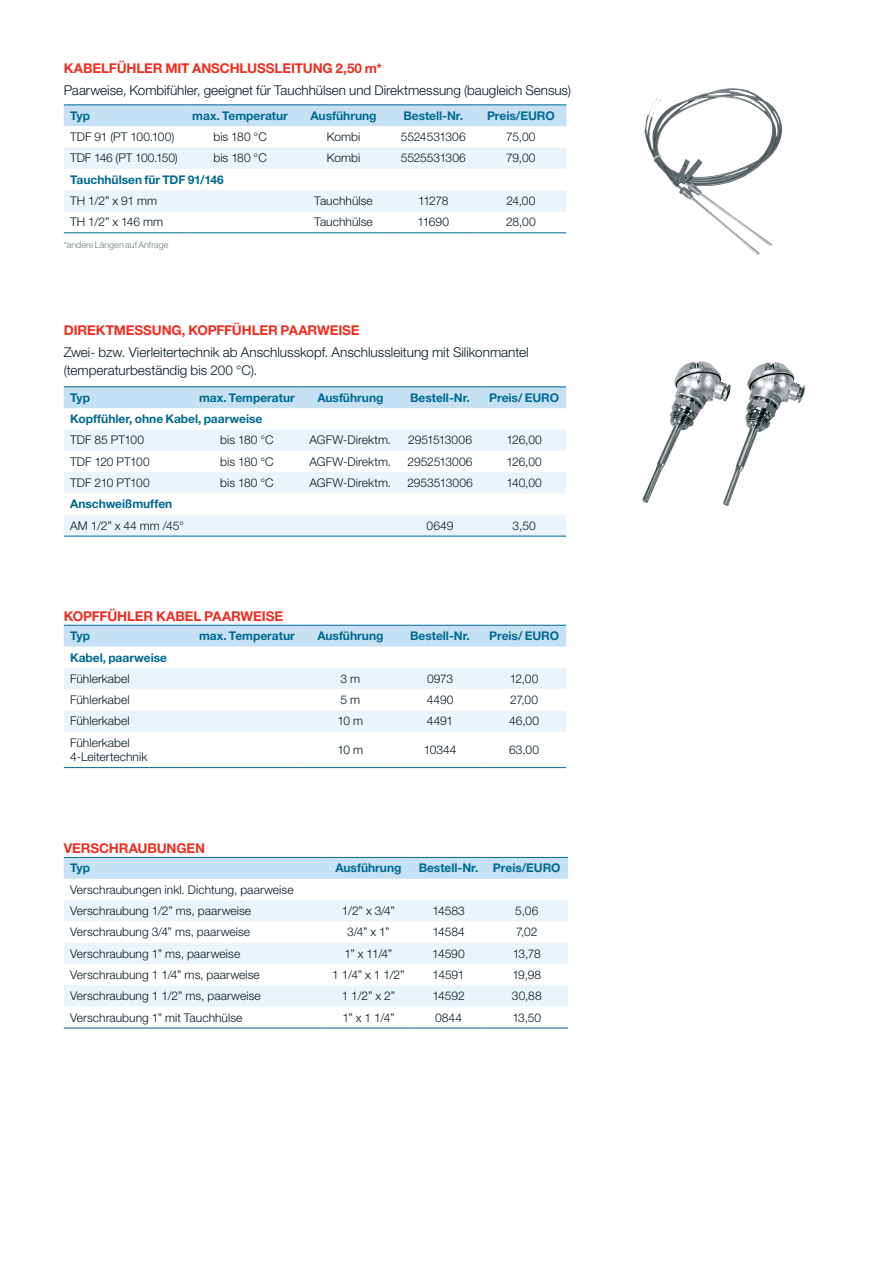
<style>
.page{position:relative;width:893px;height:1263px;background:#fff}
.page>*{position:absolute;margin:0;border:0;box-sizing:border-box;transform-origin:0 0}
.t1{font:300 13.5px/18px "Helvetica Neue LT Std";letter-spacing:-.005em;color:#071822}
.t2{font:700 13.5px "Helvetica Neue LT Std";letter-spacing:-.01em;color:#ee2e22}
.t3{font:300 12px/21.3px "Helvetica Neue LT Std";letter-spacing:.005em;color:#071822}
.t4{font:700 12px "Helvetica Neue LT Std";color:#006991}
.t5{font:300 12px "Helvetica Neue LT Std";letter-spacing:-.015em;color:#071822}
.t6{font:300 9px "Helvetica Neue LT Std";color:#717d84}
</style>
<div class="page">
<div style="left:64px;top:388px;width:502px;height:20px;background:#c5e1f3"></div>
<svg style="left:64px;top:429px;width:502px;height:107px;fill:#ebf4fb"></svg>
<hr style="left:64px;top:536px;width:127px;height:1px;background:#006991">
<hr style="left:191px;top:536px;width:112px;height:1px;background:#006991">
<hr style="left:303px;top:536px;width:95px;height:1px;background:#006991">
<hr style="left:398px;top:536px;width:84px;height:1px;background:#006991">
<hr style="left:482px;top:536px;width:84px;height:1px;background:#006991">
<hr style="left:64px;top:387px;width:127px;height:1px;background:#006991">
<hr style="left:191px;top:387px;width:112px;height:1px;background:#006991">
<hr style="left:303px;top:387px;width:95px;height:1px;background:#006991">
<hr style="left:398px;top:387px;width:84px;height:1px;background:#006991">
<hr style="left:482px;top:387px;width:84px;height:1px;background:#006991">
<img style="left:642px;top:361px;width:155px;height:145px">
<div style="left:64px;top:106px;width:502px;height:20px;background:#c5e1f3"></div>
<svg style="left:64px;top:148px;width:502px;height:63px"></svg>
<hr style="left:64px;top:233px;width:120px;height:1px;background:#006991">
<hr style="left:184px;top:233px;width:112px;height:1px;background:#006991">
<hr style="left:296px;top:233px;width:95px;height:1px;background:#006991">
<hr style="left:391px;top:233px;width:84px;height:1px;background:#006991">
<hr style="left:475px;top:233px;width:91px;height:1px;background:#006991">
<hr style="left:64px;top:105px;width:120px;height:1px;background:#006991">
<hr style="left:184px;top:105px;width:112px;height:1px;background:#006991">
<hr style="left:296px;top:105px;width:95px;height:1px;background:#006991">
<hr style="left:391px;top:105px;width:84px;height:1px;background:#006991">
<hr style="left:475px;top:105px;width:91px;height:1px;background:#006991">
<img style="left:644px;top:88px;width:139px;height:167px">
<div style="left:64px;top:858px;width:504px;height:21px;background:#c5e1f3"></div>
<svg style="left:64px;top:900px;width:504px;height:107px;fill:#ebf4fb"></svg>
<hr style="left:64px;top:1028px;width:261px;height:1px;background:#006991">
<hr style="left:325px;top:1028px;width:87px;height:1px;background:#006991">
<hr style="left:412px;top:1028px;width:73px;height:1px;background:#006991">
<hr style="left:485px;top:1028px;width:83px;height:1px;background:#006991">
<hr style="left:64px;top:857px;width:261px;height:1px;background:#006991">
<hr style="left:325px;top:857px;width:87px;height:1px;background:#006991">
<hr style="left:412px;top:857px;width:73px;height:1px;background:#006991">
<hr style="left:485px;top:857px;width:83px;height:1px;background:#006991">
<div style="left:64px;top:626px;width:502px;height:20px;background:#c5e1f3"></div>
<svg style="left:64px;top:668px;width:502px;height:64px"></svg>
<hr style="left:64px;top:625px;width:127px;height:1px;background:#006991">
<hr style="left:191px;top:625px;width:112px;height:1px;background:#006991">
<hr style="left:303px;top:625px;width:95px;height:1px;background:#006991">
<hr style="left:398px;top:625px;width:84px;height:1px;background:#006991">
<hr style="left:482px;top:625px;width:84px;height:1px;background:#006991">
<hr style="left:64px;top:767px;width:127px;height:1px;background:#006991">
<hr style="left:191px;top:767px;width:112px;height:1px;background:#006991">
<hr style="left:303px;top:767px;width:95px;height:1px;background:#006991">
<hr style="left:398px;top:767px;width:84px;height:1px;background:#006991">
<hr style="left:482px;top:767px;width:84px;height:1px;background:#006991">
<p class="t2" style="left:64px;top:60px;width:320px">Kabelfühler mit Anschlussleitung 2,50 m*</p>
<p class="t1" style="left:64px;top:81px;width:509px">Paarweise, Kombifühler, geeignet für Tauchhülsen und Direktmessung (baugleich Sensus)</p>
<p class="t4" style="left:70px;top:108px;width:22px">Typ</p>
<p class="t4" style="left:192px;top:108px;width:97px">max. Temperatur</p>
<p class="t4" style="left:311px;top:108px;width:68px">Ausführung</p>
<p class="t4" style="left:403px;top:108px;width:61px">Bestell-Nr.</p>
<p class="t4" style="left:487px;top:108px;width:43px">Preis/EURO</p>
<p class="t3" style="left:70px;top:126px;width:106px">TDF 91 (PT 100.100)</p>
<p class="t3" style="left:213px;top:126px;width:55px">bis 180 °C</p>
<p class="t3" style="left:327px;top:126px;width:35px">Kombi</p>
<p class="t3" style="left:401px;top:126px;width:66px">5524531306</p>
<p class="t3" style="left:506px;top:126px;width:31px">75,00</p>
<p class="t5" style="left:70px;top:151px;width:109px">TDF 146 (PT 100.150)</p>
<p class="t3" style="left:213px;top:147px;width:55px">bis 180 °C</p>
<p class="t3" style="left:327px;top:147px;width:35px">Kombi</p>
<p class="t3" style="left:401px;top:147px;width:67px">5525531306</p>
<p class="t3" style="left:506px;top:147px;width:31px">79,00</p>
<p class="t4" style="left:70px;top:172px;width:155px">Tauchhülsen für TDF 91/146</p>
<p class="t3" style="left:70px;top:190px;width:88px">TH 1 /2” x 91 mm</p>
<p class="t3" style="left:314px;top:190px;width:60px">Tauchhülse</p>
<p class="t3" style="left:418px;top:190px;width:32px">11278</p>
<p class="t3" style="left:506px;top:190px;width:31px">24,00</p>
<p class="t3" style="left:70px;top:211px;width:95px">TH 1 /2” x 146 mm</p>
<p class="t3" style="left:314px;top:211px;width:60px">Tauchhülse</p>
<p class="t3" style="left:417px;top:211px;width:33px">11690</p>
<p class="t3" style="left:506px;top:211px;width:31px">28,00</p>
<p class="t6" style="left:64px;top:239px;width:106px">*andere Längen auf Anfrage</p>
<p class="t2" style="left:64px;top:321px;width:297px">Direktmessung, Kopffühler paarweise</p>
<p class="t1" style="left:64px;top:343px;width:466px">Zwei- bzw. Vierleitertechnik ab Anschlusskopf. Anschlussleitung mit Silikonmantel (temperaturbeständig bis 200 °C).</p>
<p class="t4" style="left:70px;top:390px;width:22px">Typ</p>
<p class="t4" style="left:199px;top:390px;width:97px">max. Temperatur</p>
<p class="t4" style="left:317px;top:390px;width:68px">Ausführung</p>
<p class="t4" style="left:410px;top:390px;width:61px">Bestell-Nr.</p>
<p class="t4" style="left:489px;top:390px;width:45px">Preis/ EURO</p>
<p class="t4" style="left:70px;top:411px;width:194px">Kopffühler, ohne Kabel, paarweise</p>
<p class="t3" style="left:70px;top:429px;width:76px">TDF 85 PT100</p>
<p class="t3" style="left:220px;top:429px;width:55px">bis 180 °C</p>
<p class="t3" style="left:309px;top:429px;width:83px">AGFW-Direktm.</p>
<p class="t3" style="left:408px;top:429px;width:65px">2951513006</p>
<p class="t3" style="left:506px;top:429px;width:37px">126,00</p>
<p class="t3" style="left:70px;top:451px;width:81px">TDF 120 PT100</p>
<p class="t3" style="left:220px;top:451px;width:55px">bis 180 °C</p>
<p class="t3" style="left:309px;top:451px;width:83px">AGFW-Direktm.</p>
<p class="t3" style="left:408px;top:451px;width:66px">2952513006</p>
<p class="t3" style="left:506px;top:451px;width:37px">126,00</p>
<p class="t5" style="left:70px;top:475px;width:81px">TDF 210 PT100</p>
<p class="t3" style="left:220px;top:472px;width:55px">bis 180 °C</p>
<p class="t3" style="left:309px;top:472px;width:83px">AGFW-Direktm.</p>
<p class="t3" style="left:407px;top:472px;width:67px">2953513006</p>
<p class="t3" style="left:506px;top:472px;width:37px">140,00</p>
<p class="t4" style="left:70px;top:497px;width:104px">Anschweißmuffen</p>
<p class="t3" style="left:70px;top:515px;width:115px">AM 1 /2” x 44 mm /45°</p>
<p class="t3" style="left:427px;top:515px;width:28px">0649</p>
<p class="t3" style="left:513px;top:515px;width:25px">3,50</p>
<p class="t2" style="left:64px;top:607px;width:221px">Kopffühler KABEL paarweise</p>
<p class="t4" style="left:70px;top:628px;width:22px">Typ</p>
<p class="t4" style="left:199px;top:628px;width:97px">max. Temperatur</p>
<p class="t4" style="left:317px;top:628px;width:68px">Ausführung</p>
<p class="t4" style="left:410px;top:628px;width:61px">Bestell-Nr.</p>
<p class="t4" style="left:489px;top:628px;width:45px">Preis/ EURO</p>
<p class="t4" style="left:70px;top:650px;width:98px">Kabel, paarweise</p>
<p class="t3" style="left:70px;top:668px;width:61px">Fühlerkabel</p>
<p class="t3" style="left:341px;top:668px;width:21px">3 m</p>
<p class="t3" style="left:427px;top:668px;width:28px">0973</p>
<p class="t3" style="left:510px;top:668px;width:30px">12,00</p>
<p class="t3" style="left:70px;top:689px;width:61px">Fühlerkabel</p>
<p class="t3" style="left:341px;top:689px;width:21px">5 m</p>
<p class="t3" style="left:427px;top:689px;width:28px">4490</p>
<p class="t3" style="left:510px;top:689px;width:30px">27,00</p>
<p class="t3" style="left:70px;top:710px;width:61px">Fühlerkabel</p>
<p class="t3" style="left:338px;top:710px;width:27px">10 m</p>
<p class="t3" style="left:427px;top:710px;width:28px">4491</p>
<p class="t3" style="left:509px;top:710px;width:31px">46,00</p>
<p class="t3" style="left:70px;top:735px;width:79px;line-height:14.4px">Fühlerkabel<br>4-Leitertechnik</p>
<p class="t3" style="left:338px;top:739px;width:27px">10 m</p>
<p class="t3" style="left:424px;top:739px;width:34px">10344</p>
<p class="t3" style="left:509px;top:739px;width:31px">63,00</p>
<p class="t2" style="left:64px;top:840px;width:143px">Verschraubungen</p>
<p class="t4" style="left:70px;top:861px;width:22px">Typ</p>
<p class="t4" style="left:335px;top:861px;width:68px">Ausführung</p>
<p class="t4" style="left:419px;top:861px;width:117px">Bestell-Nr. Preis/EURO</p>
<p class="t3" style="left:70px;top:878px;width:225px">Verschraubungen inkl. Dichtung, paarweise<br>Verschraubung 1 /2” ms, paarweise</p>
<p class="t3" style="left:342px;top:900px;width:55px">1 /2” x 3 /4”</p>
<p class="t3" style="left:432px;top:900px;width:34px">14583</p>
<p class="t3" style="left:515px;top:900px;width:25px">5,06</p>
<p class="t3" style="left:70px;top:921px;width:182px">Verschraubung 3 /4” ms, paarweise</p>
<p class="t3" style="left:347px;top:921px;width:44px">3 /4” x 1”</p>
<p class="t3" style="left:432px;top:921px;width:34px">14584</p>
<p class="t3" style="left:516px;top:921px;width:23px">7,02</p>
<p class="t3" style="left:70px;top:942px;width:172px">Verschraubung 1” ms, paarweise</p>
<p class="t3" style="left:345px;top:942px;width:49px">1” x 11 /4”</p>
<p class="t3" style="left:432px;top:942px;width:34px">14590</p>
<p class="t3" style="left:513px;top:942px;width:30px">13,78</p>
<p class="t3" style="left:70px;top:964px;width:191px">Verschraubung 1 1 /4” ms, paarweise</p>
<p class="t3" style="left:332px;top:964px;width:74px">1 1 /4” x 1 1 /2”</p>
<p class="t3" style="left:433px;top:964px;width:33px">14591</p>
<p class="t3" style="left:512px;top:964px;width:30px">19,98</p>
<p class="t3" style="left:70px;top:985px;width:192px">Verschraubung 1 1 /2” ms, paarweise</p>
<p class="t3" style="left:342px;top:985px;width:55px">1 1 /2” x 2”</p>
<p class="t3" style="left:432px;top:985px;width:34px">14592</p>
<p class="t3" style="left:512px;top:985px;width:31px">30,88</p>
<p class="t3" style="left:70px;top:1006px;width:174px">Verschraubung 1” mit Tauchhülse</p>
<p class="t3" style="left:342px;top:1006px;width:53px">1” x 1 1 /4”</p>
<p class="t3" style="left:435px;top:1006px;width:28px">0844</p>
<p class="t3" style="left:512px;top:1006px;width:30px">13,50</p>
</div>
